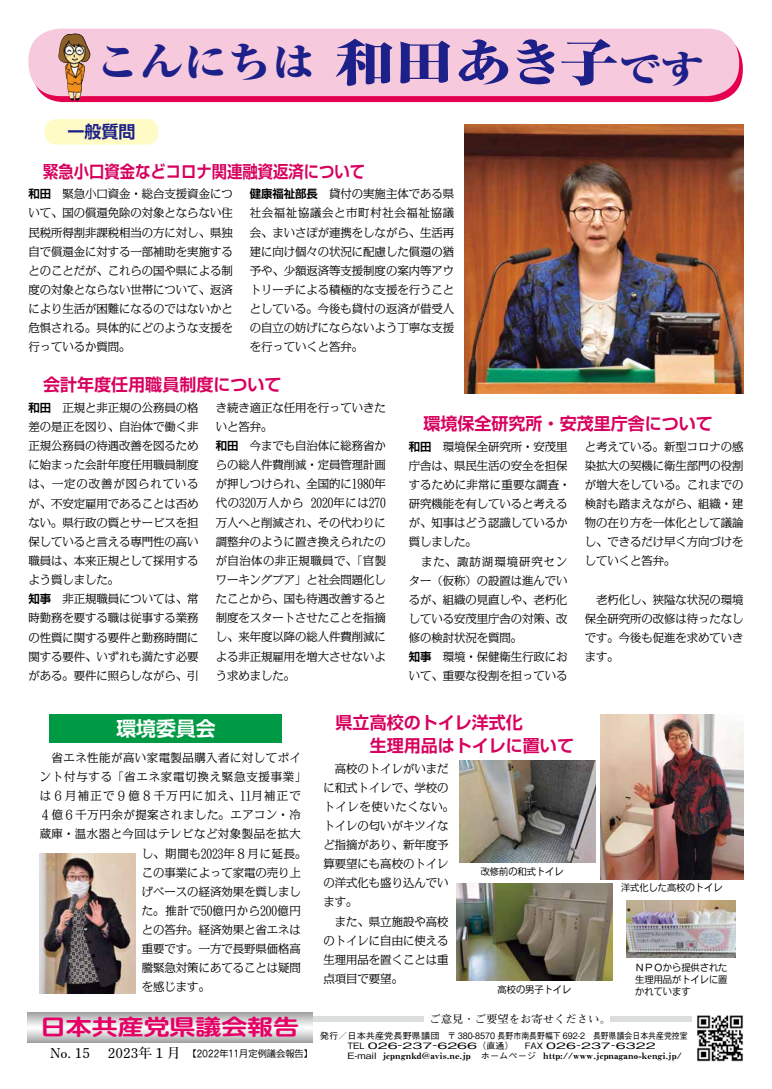
<style>
.page{position:relative;width:772px;height:1089px;background:#fff}
.page>*{position:absolute;margin:0;border:0;box-sizing:border-box;transform-origin:0 0}
.t1{font:800 expanded 49.6px "Ryumin Upr";letter-spacing:-.06em;color:#1d2088;scale:1.2 1}
.t2{font:800 expanded 39.7px "Ryumin Upr";color:#1d2088;scale:1.1 1}
.t3{font:700 21.6px "Shin M Go Pro De";color:#e50065;scale:1.2 1}
.t4{font:700 19.8px "Shin Go Upr De";color:#fff}
.t5{font:700 17px/22.7px "Shin Go Upr De";color:#d7005e}
.t6{font:700 17px "Shin Go Upr De";color:#d7005e;scale:.9 1}
.t7{font:700 17px "Shin Go Upr De";color:#1d2088}
.t8{font:700 13.5px "Futo Min A101 Upr";color:#000;scale:1.05 1}
.t9{font:300 11.3px/19.1px "M News MJ Upr";color:#000;text-align:justify}
.t10{font:300 11.3px "M News MJ Upr";letter-spacing:.05em;color:#000}
.t11{font:300 11.3px "M News MJ Upr";letter-spacing:.075em;color:#000}
.t12{font:300 11.3px "M News MJ Upr";letter-spacing:.12em;color:#000}
.t13{font:300 11.3px "M News MJ Upr";letter-spacing:.055em;color:#000}
.t14{font:300 11.3px "M News MJ Upr";letter-spacing:.06em;color:#000}
.t15{font:700 10.8px "Futo Min A101 Upr";color:#000;scale:1.05 1}
.t16{font:300 9.2px/12.1px "M News G Upr";color:#000;text-align:justify}
.t17{font:500 8.8px "Gothic BBB Upr";color:#000;scale:1.05 1}
.t18{font:8.8px "Midashi Min Upr MA31";color:#000;scale:1.15 1}
.t19{font:500 8.8px "Gothic BBB Upr";color:#000;scale:.9 1}
.s1{font-size:35.4px}
.s2{font-family:"Shin Go Upr De";font-weight:700}
.s3{font-family:"Gothic BBB Upr";font-weight:500}
</style>
<div class="page">
<svg style="left:32px;top:35px;width:710px;height:67px;background:#e50754"></svg>
<img style="left:459px;top:760px;width:135px;height:103px">
<div style="left:28px;top:29px;width:710px;height:67px;background:#f7c9dd;border-radius:32px"></div>
<div style="left:609px;top:1016px;width:85px;height:6px;background:#dcdddd"></div>
<div style="left:288px;top:1016px;width:136px;height:6px;background:#dcdddd"></div>
<svg style="left:28px;top:1012px;width:284px;height:30px"></svg>
<img style="left:697px;top:1015px;width:46px;height:47px">
<svg style="left:692px;top:1016px;width:2px;height:6px"></svg>
<div style="left:45px;top:119px;width:113px;height:26px;background:#fffbc7;border-radius:11px"></div>
<img style="left:600px;top:714px;width:143px;height:165px">
<img style="left:456px;top:883px;width:155px;height:97px">
<img style="left:626px;top:900px;width:109px;height:57px">
<img style="left:58px;top:33px;width:27px;height:68px">
<div style="left:49px;top:714px;width:232px;height:28px;background:#094"></div>
<img style="left:464px;top:125px;width:279px;height:268px">
<img style="left:40px;top:853px;width:96px;height:140px">
<h2 class="t2" style="left:96px;top:31px;width:200px">こんにちは</h2>
<h3 class="t7" style="left:67px;top:118px;width:70px">一般質問</h3>
<h1 class="t1" style="left:334px;top:23px;width:308px">和田あき子<span class="s1">です</span></h1>
<h3 class="t6" style="left:43px;top:158px;width:359px">緊急小口資金などコロナ関連融資返済について</h3>
<p class="t9" style="left:28px;top:184px;width:206px"><span class="s2">和田</span>　緊急小口資金・総合支援資金について、国の償還免除の対象とならない住民税所得割非課税相当の方に対し、県独自で償還金に対する一部補助を実施するとのことだが、これらの国や県による制度の対象とならない世帯について、返済により生活が困難になるのではないかと危惧される。具体的にどのような支援を行っているか質問。</p>
<p class="t9" style="left:249px;top:184px;width:206px"><span class="s2">健康福祉部長</span>　貸付の実施主体である県社会福祉協議会と市町村社会福祉協議会、まいさぽが連携をしながら、生活再建に向け個々の状況に配慮した償還の猶予や、少額返済等支援制度の案内等アウトリーチによる積極的な支援を行うこととしている。今後も貸付の返済が借受人の自立の妨げにならないよう丁寧な支援を行っていくと答弁。</p>
<h3 class="t5" style="left:43px;top:372px;width:240px">会計年度任用職員制度について</h3>
<p class="t9" style="left:28px;top:398px;width:172px;text-align:left"><span class="s2">和田</span>　正規と非正規の公務員の格差の是正を図り、自治体で働く非正規公務員の待遇改善を図るために始まった会計年度任用職員制度は、一定の改善が図られているが、不安定雇用であることは否めない。県行政の質とサービスを担保していると言える専門性の高い職員は、本来正規として採用するよう質しました。<br><span class="s2">知事</span>　非正規職員については、常時勤務を要する職は従事する業務の性質に関する要件と勤務時間に関する要件、いずれも満たす必要がある。要件に照らしながら、引</p>
<p class="t9" style="left:215px;top:398px;width:172px">き続き適正な任用を行っていきた</p>
<p class="t9" style="left:215px;top:417px;width:58px">いと答弁。</p>
<p class="t9" style="left:215px;top:436px;width:172px"><span class="s2">和田</span>　今までも自治体に総務省か</p>
<p class="t9" style="left:215px;top:455px;width:172px">らの総人件費削減・定員管理計画</p>
<p class="t9" style="left:215px;top:474px;width:172px">が押しつけられ、全国的に1980年</p>
<p class="t9" style="left:311px;top:493px;width:76px">2020年には270</p>
<p class="t9" style="left:215px;top:493px;width:172px;text-align:left">代の320万人から<br>万人へと削減され、その代わりに調整弁のように置き換えられたのが自治体の非正規職員で、「官製ワーキングプア」と社会問題化したことから、国も待遇改善すると制度をスタートさせたことを指摘し、来年度以降の総人件費削減による非正規雇用を増大させないよう求めました。</p>
<h3 class="t5" style="left:423px;top:411px;width:291px">環境保全研究所・安茂里庁舎について</h3>
<p class="t9" style="left:408px;top:437px;width:163px;text-align:left"><span class="s2">和田</span>　環境保全研究所・安茂里庁舎は、県民生活の安全を担保するために非常に重要な調査・研究機能を有していると考えるが、知事はどう認識しているか質しました。<br>　また、諏訪湖環境研究センター（仮称）の設置は進んでいるが、組織の見直しや、老朽化している安茂里庁舎の対策、改修の検討状況を質問。<br><span class="s2">知事</span>　環境・保健衛生行政において、重要な役割を担っている</p>
<p class="t9" style="left:584px;top:437px;width:160px">と考えている。新型コロナの感染拡大の契機に衛生部門の役割が増大をしている。これまでの検討も踏まえながら、組織・建物の在り方を一体化として議論し、できるだけ早く方向づけをしていくと答弁。</p>
<p class="t9" style="left:584px;top:590px;width:160px">　老朽化し、狭隘な状況の環境保全研究所の改修は待ったなしです。今後も促進を求めていきます。</p>
<h3 class="t4" style="left:116px;top:712px;width:101px">環境委員会</h3>
<p class="t10" style="left:40px;top:752px;width:262px">　省エネ性能が高い家電製品購入者に対してポイ</p>
<p class="t11" style="left:40px;top:771px;width:268px">ント付与する「省エネ家電切換え緊急支援事業「</p>
<p class="t12" style="left:40px;top:790px;width:262px">は６月補正で９億８千万円に加え、11月補正で</p>
<p class="t13" style="left:40px;top:809px;width:262px">４億６千万円余が提案されました。エアコン・冷</p>
<p class="t10" style="left:40px;top:828px;width:262px">蔵庫・温水器と今回はテレビなど対象製品を拡大</p>
<p class="t14" style="left:142px;top:847px;width:166px">し、期間も2023年８月に延長。</p>
<p class="t9" style="left:142px;top:862px;width:160px">この事業によって家電の売り上</p>
<p class="t9" style="left:142px;top:882px;width:160px">げベースの経済効果を質しまし</p>
<p class="t9" style="left:142px;top:901px;width:160px">た。推計で50億円から200億円</p>
<p class="t9" style="left:142px;top:920px;width:160px">との答弁。経済効果と省エネは</p>
<p class="t9" style="left:142px;top:939px;width:160px">重要です。一方で長野県価格高</p>
<p class="t9" style="left:142px;top:958px;width:160px">騰緊急対策にあてることは疑問</p>
<p class="t9" style="left:142px;top:977px;width:70px">を感じます。</p>
<h3 class="t5" style="left:335px;top:710px;width:240px">県立高校のトイレ洋式化<br>　　生理用品はトイレに置いて</h3>
<p class="t9" style="left:323px;top:758px;width:132px;text-align:left">　高校のトイレがいまだに和式トイレで、学校のトイレを使いたくない。トイレの匂いがキツイなど指摘があり、新年度予算要望にも高校のトイレの洋式化も盛り込んでいます。<br>　また、県立施設や高校のトイレに自由に使える生理用品を置くことは重点項目で要望。</p>
<p class="t16" style="left:480px;top:865px;width:84px">改修前の和式トイレ</p>
<p class="t16" style="left:497px;top:982px;width:75px">高校の男子トイレ</p>
<p class="t16" style="left:620px;top:880px;width:103px">洋式化した高校のトイレ</p>
<p class="t16" style="left:634px;top:960px;width:94px">ＮＰＯから提供された生理用品がトイレに置かれています</p>
<h3 class="t3" style="left:40px;top:1009px;width:217px">日本共産党県議会報告</h3>
<p class="t16" style="left:187px;top:1046px;width:127px">【2022年11月定例議会報告【</p>
<p class="t8" style="left:108px;top:1042px;width:71px">2023年１月</p>
<p class="t8" style="left:50px;top:1042px;width:40px">No. 15</p>
<p class="t15" style="left:429px;top:1010px;width:174px">ご意見・ご要望をお寄せください。</p>
<p class="t19" style="left:447px;top:1028px;width:268px">〒 380-8570 長野市南長野幅下 692-2　長野県議会日本共産党控室</p>
<p class="t17" style="left:319px;top:1028px;width:115px">発行／日本共産党長野県議団</p>
<p class="t17" style="left:319px;top:1038px;width:191px">　　　TEL 026-237-6266（直通）　</p>
<p class="t17" style="left:524px;top:1038px;width:126px">FAX 026-237-6322</p>
<p class="t18" style="left:382px;top:1049px;width:135px">jcpngnkd@avis.ne.jp　<span class="s3">ホームページ</span></p>
<p class="t18" style="left:542px;top:1049px;width:122px">http://www.jcpnagano-kengi.jp/</p>
<p class="t17" style="left:319px;top:1048px;width:55px">　　　E-mail</p>
</div>
